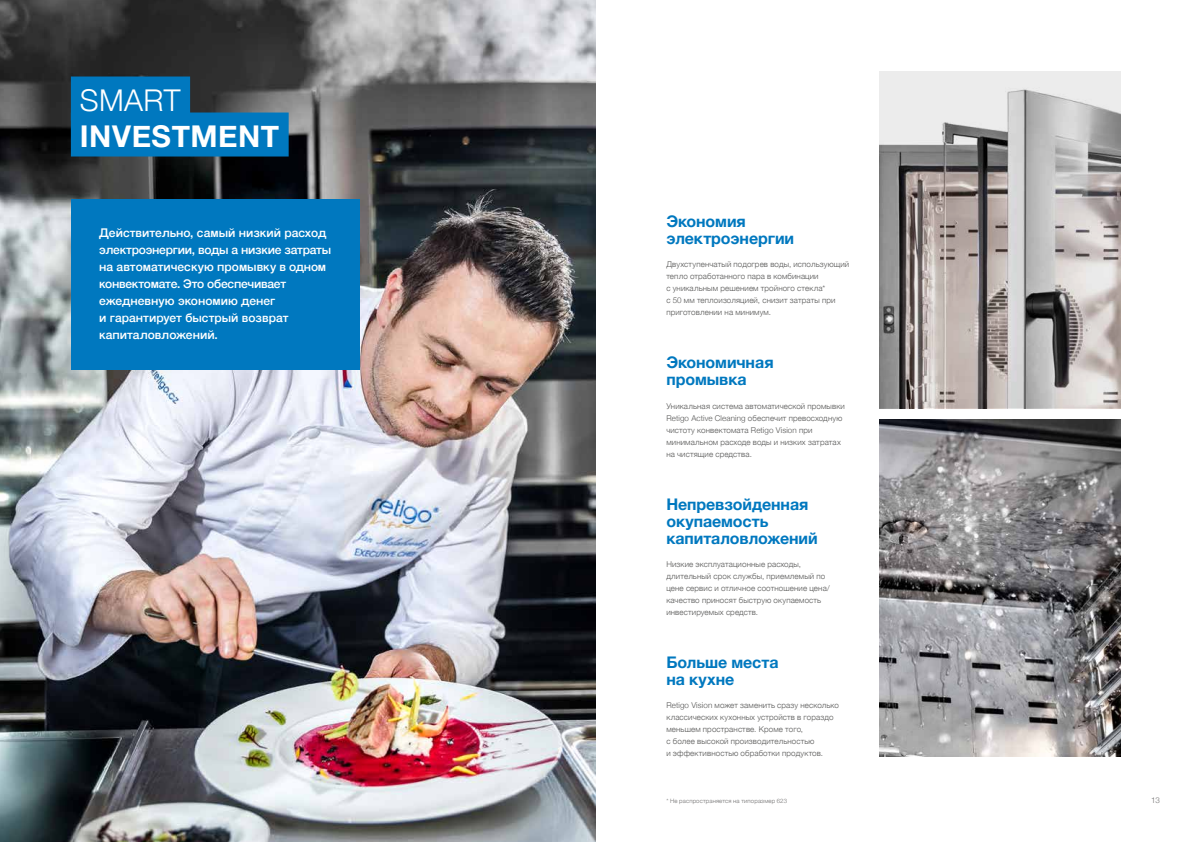
<style>
.page{position:relative;width:1191px;height:842px;background:#fff}
.page>*{position:absolute;margin:0;border:0;box-sizing:border-box;transform-origin:0 0}
.t1{font:700 30px "Helvetica Neue";letter-spacing:.02em;color:#fff}
.t2{font:300 30px "Helvetica Neue";letter-spacing:.015em;color:#fff}
.t3{font:700 16px/17px "Helvetica Neue";letter-spacing:-.005em;color:#0078bf}
.t4{font:500 12px/17px "Helvetica Neue";color:#fff}
.t5{font:300 8px/12px "Helvetica Neue";letter-spacing:.015em;color:#575756}
.t6{font:300 8px "Helvetica Neue";color:#706f6f}
.t7{font:300 6px "Helvetica Neue";letter-spacing:.025em;color:#706f6f}
</style>
<div class="page">
<img style="left:0;top:0;width:595px;height:842px">
<div style="left:71px;top:77px;width:119px;height:44px;background:#0078bf"></div>
<div style="left:71px;top:113px;width:218px;height:44px;background:#0078bf"></div>
<img style="left:879px;top:71px;width:241px;height:337px">
<img style="left:879px;top:419px;width:241px;height:337px">
<div style="left:71px;top:199px;width:288px;height:171px;background:#0078bf"></div>
<h1 class="t2" style="left:80px;top:76px;width:102px">SMART</h1>
<h1 class="t1" style="left:80px;top:112px;width:201px">INVESTMENT</h1>
<h3 class="t4" style="left:99px;top:223px;width:233px">Действительно, самый низкий расход электроэнергии, воды a низкие затраты на автоматическую промывку в одном конвектомате. Это обеспечивает ежедневную экономию денег<br>и гарантирует быстрый возврат капиталовложений.</h3>
<h2 class="t3" style="left:666px;top:213px;width:129px">Экономия электроэнергии</h2>
<p class="t5" style="left:666px;top:258px;width:184px">Двухступенчатый подогрев воды, использующий тепло отработанного пара в комбинации<br>с уникальным решением тройного стекла*<br>с 50 мм теплоизоляцией, снизит затраты при приготовлении на минимум.</p>
<h2 class="t3" style="left:666px;top:354px;width:109px">Экономичная промывка</h2>
<p class="t5" style="left:666px;top:399px;width:180px">Уникальная система автоматической промывки Retigo Active Cleaning обеспечит превосходную чистоту конвектомата Retigo Vision при минимальном расходе воды и низких затратах на чистящие средства.</p>
<h2 class="t3" style="left:666px;top:496px;width:153px">Непревзойденная окупаемость капиталовложений</h2>
<p class="t5" style="left:666px;top:558px;width:165px">Низкие эксплуатационные расходы, длительный срок службы, приемлемый по цене сервис и отличное соотношение цена/ качество приносят быструю окупаемость инвестируемых средств.</p>
<h2 class="t3" style="left:666px;top:654px;width:114px">Больше места на кухне</h2>
<p class="t5" style="left:666px;top:699px;width:174px">Retigo Vision может заменить сразу несколько классических кухонных устройств в гораздо меньшем пространстве. Кроме того,<br>с более высокой производительностью<br>и эффективностью обработки продуктов.</p>
<p class="t7" style="left:666px;top:796px;width:122px">* Не распространяется на типоразмер 623</p>
<p class="t6" style="left:1151px;top:794px;width:10px">13</p>
</div>
